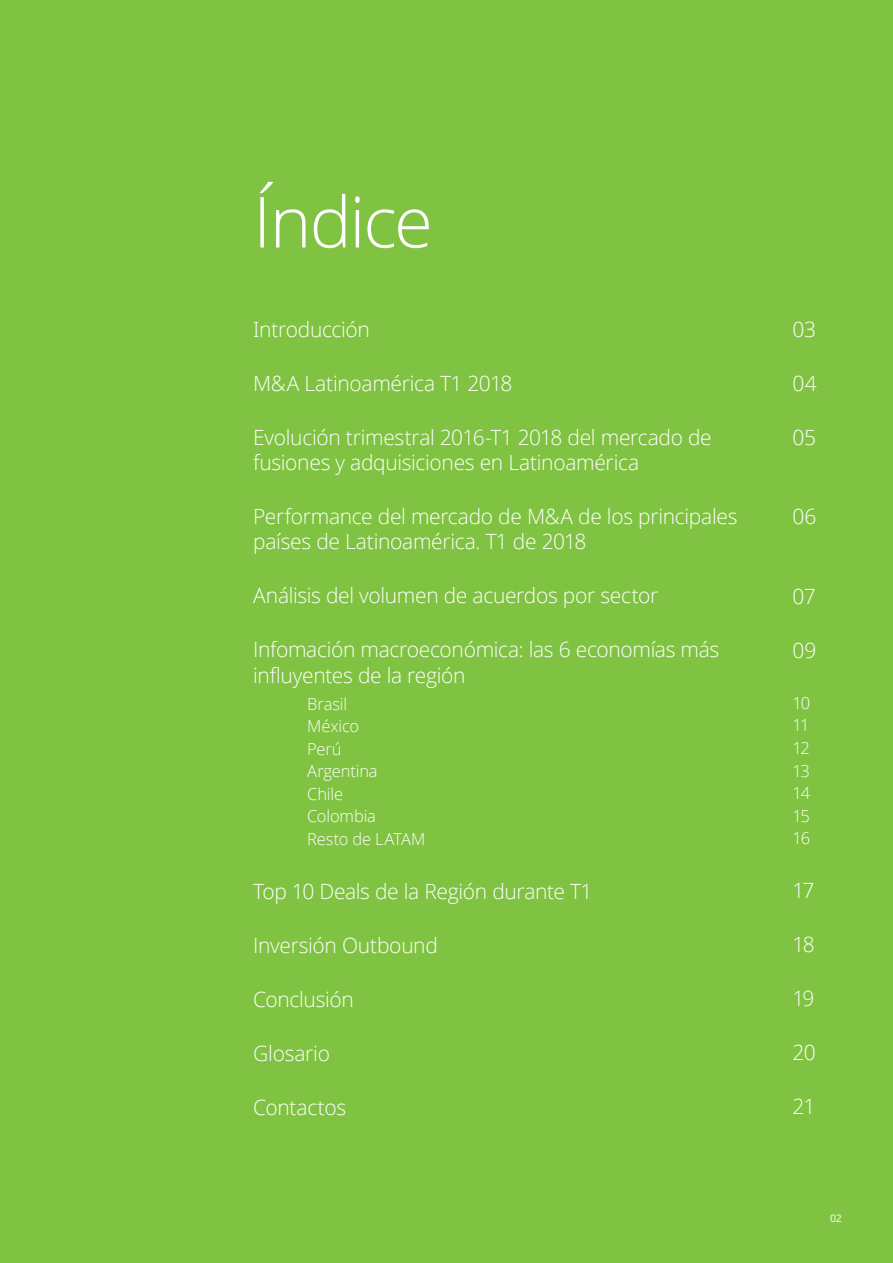
<style>
.page{position:relative;width:893px;height:1263px;background:#80c342}
.page>*{position:absolute;margin:0;border:0;box-sizing:border-box;transform-origin:0 0}
.t1{font:300 70.5px "Open Sans";letter-spacing:-.03em;color:#fff}
.t2{font:300 21px/25.2px "Open Sans";letter-spacing:-.015em;color:#fff}
.t3{font:300 16.5px/22.5px "Open Sans";letter-spacing:-.01em;color:#fff}
.t4{font:10.5px "Open Sans";color:#fff}
</style>
<div class="page">
<h1 class="t1" style="left:253px;top:174px;width:181px">Índice</h1>
<p class="t2" style="left:253px;top:316px;width:118px">Introducción</p>
<p class="t2" style="left:253px;top:370px;width:261px">M&amp;A Latinoamérica T1 2018</p>
<p class="t2" style="left:253px;top:424px;width:460px">Evolución trimestral 2016-T1 2018 del mercado de fusiones y adquisiciones en Latinoamérica</p>
<p class="t2" style="left:253px;top:503px;width:486px">Performance del mercado de M&amp;A de los principales países de Latinoamérica. T1 de 2018</p>
<p class="t2" style="left:253px;top:582px;width:407px">Análisis del volumen de acuerdos por sector</p>
<p class="t2" style="left:253px;top:636px;width:468px">Infomación macroeconómica: las 6 economías más influyentes de la región</p>
<p class="t3" style="left:307px;top:692px;width:120px">Brasil<br>México<br>Perú<br>Argentina<br>Chile<br>Colombia<br>Resto de LATAM</p>
<p class="t2" style="left:253px;top:878px;width:341px">Top 10 Deals de la Región durante T1</p>
<p class="t2" style="left:253px;top:932px;width:186px">Inversión Outbound</p>
<p class="t2" style="left:253px;top:986px;width:102px">Conclusión</p>
<p class="t2" style="left:253px;top:1040px;width:78px">Glosario</p>
<p class="t2" style="left:253px;top:1094px;width:94px">Contactos</p>
<p class="t2" style="left:792px;top:316px;width:25px">03</p>
<p class="t2" style="left:792px;top:370px;width:26px">04</p>
<p class="t2" style="left:792px;top:424px;width:25px">05</p>
<p class="t2" style="left:792px;top:504px;width:25px">06</p>
<p class="t2" style="left:792px;top:583px;width:25px">07</p>
<p class="t2" style="left:792px;top:637px;width:25px">09</p>
<p class="t3" style="left:792px;top:691px;width:19px;text-align:justify">10<br>11<br>12<br>13<br>14<br>15<br>16</p>
<p class="t2" style="left:792px;top:877px;width:24px">17</p>
<p class="t2" style="left:792px;top:931px;width:24px">18</p>
<p class="t2" style="left:792px;top:985px;width:24px">19</p>
<p class="t2" style="left:792px;top:1039px;width:25px">20</p>
<p class="t2" style="left:792px;top:1093px;width:24px">21</p>
<p class="t4" style="left:830px;top:1211px;width:13px">02</p>
</div>
